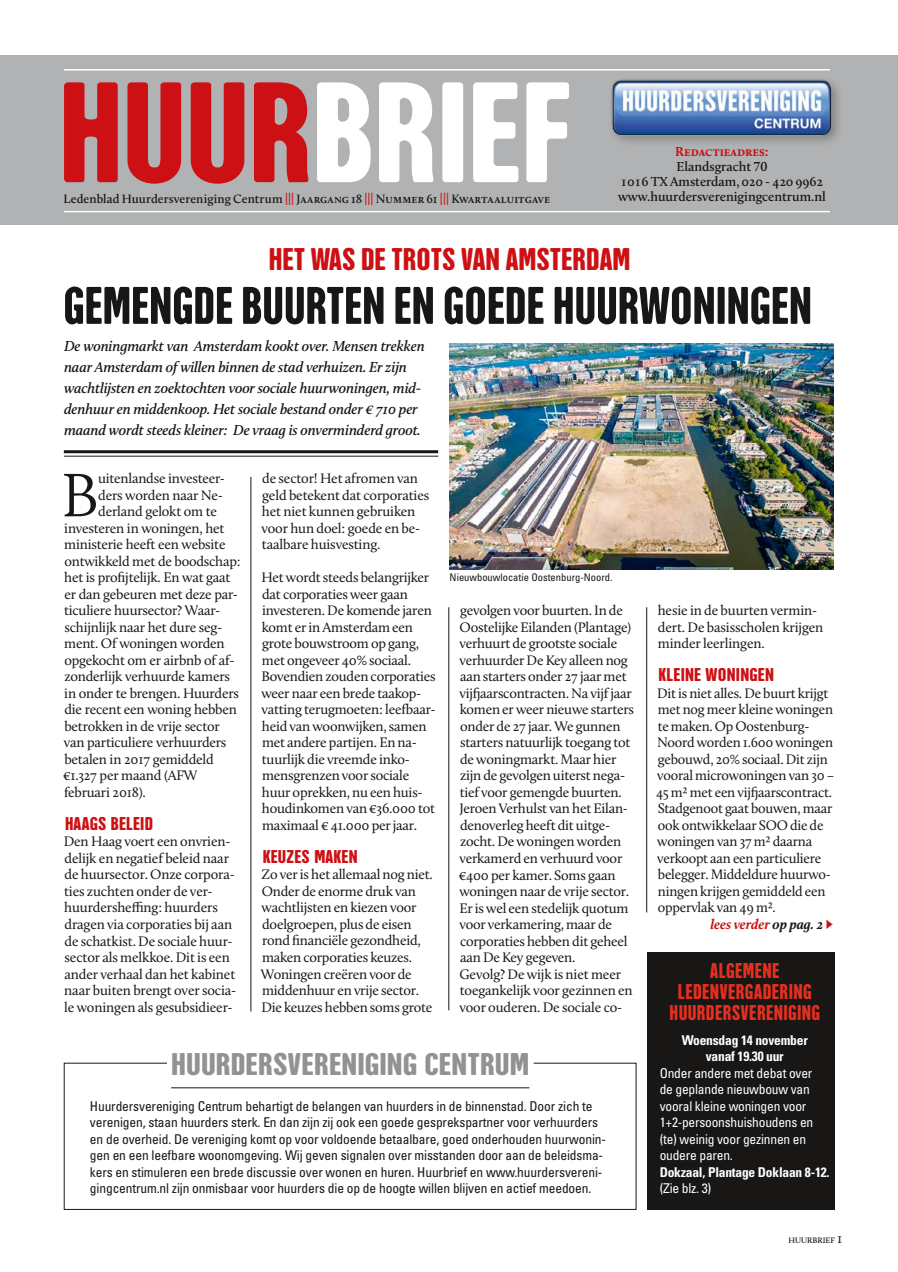
<style>
.page{position:relative;width:898px;height:1272px;background:#fff}
.page>*{position:absolute;margin:0;border:0;box-sizing:border-box;transform-origin:0 0}
.t1{font:150px "Hector Rounded";letter-spacing:-.005em;color:#fff;scale:1.1 1}
.t2{font:300 63.45px "Calluna";color:#181716}
.t3{font:55.5px "Hector Rounded";color:#181716}
.t4{font:33px "Hector Rounded";letter-spacing:.005em;color:#919291;scale:1.15 1}
.t5{font:33px "Hector Rounded";color:#cd1013;scale:1.06 1}
.t6{font:22.5px/21px "Hector Rounded";letter-spacing:.015em;color:#e6301f;text-align:center}
.t7{font:19.5px "Hector Rounded";letter-spacing:.01em;color:#cd1013;scale:1.1 1}
.t8{font:italic 600 15px/21px "Calluna";letter-spacing:-.01em;color:#181716}
.t9{font:14.25px/16.5px "Calluna";letter-spacing:-.015em;color:#181716}
.t10{font:italic 700 14.25px "Calluna";color:#cd1013}
.t11{font:condensed 13.5px/16.5px "Univers LT Std";letter-spacing:-.01em;color:#181716}
.t12{font:condensed 13.5px/16.5px "Univers LT Std";letter-spacing:-.015em;color:#fff}
.t13{font:600 13.5px/15px "Calluna";letter-spacing:-.005em;color:#181716;text-align:center}
.t14{font:700 condensed 13.5px/16.5px "Univers LT Std";letter-spacing:-.015em;color:#fff;text-align:center}
.t15{font:700 13.5px "Calluna";letter-spacing:-.005em;color:#cd1013}
.t16{font:600 12.6px "Calluna";letter-spacing:.005em;color:#181716}
.t17{font:condensed 10.5px "Univers LT Std";color:#181716}
.t18{font:600 8.25px "Calluna";color:#181716}
.s1{color:#cd1013}
.s2{color:#181716}
.s3{font-weight:400;font-size:16.5px}
.s4{font-weight:400;font-size:14.25px}
</style>
<div class="page">
<div style="left:0;top:55px;width:897px;height:169px;background:#b1b2b3"></div>
<hr style="left:64px;top:211px;width:765px;height:1px;background:#fff">
<hr style="left:64px;top:69px;width:765px;height:1px;background:#fff">
<hr style="left:171px;top:1087px;width:358px;height:1px;background:#181716">
<hr style="left:64px;top:450px;width:374px;height:3px;background:#181716">
<hr style="left:64px;top:456px;width:374px;height:1px;background:#181716">
<div style="left:606px;top:76px;width:237px;height:72px;background:#181716;opacity:.3"></div>
<img style="left:611px;top:80px;width:222px;height:55px">
<hr style="left:250px;top:477px;width:1px;height:534px;background:#181716">
<hr style="left:448px;top:607px;width:1px;height:403px;background:#181716">
<hr style="left:646px;top:607px;width:1px;height:305px;background:#181716">
<img style="left:449px;top:343px;width:384px;height:226px">
<div style="left:646px;top:951px;width:187px;height:258px;background:#181716"></div>
<h1 class="t1" style="left:59px;top:55px;width:469px"><span class="s1">HUUR</span>BRIEF</h1>
<p class="t15" style="left:675px;top:143px;width:95px">Redactieadres:</p>
<p class="t13" style="left:620px;top:159px;width:204px">Elandsgracht 70<br>1016 TX Amsterdam, 020 - 420 9962</p>
<p class="t16" style="left:63px;top:191px;width:488px">Ledenblad Huurdersvereniging Centrum <span class="s1">|||</span> Jaargang 18 <span class="s1">|||</span> Nummer 61 <span class="s1">|||</span> Kwartaaluitgave</p>
<p class="t13" style="left:618px;top:189px;width:209px">www.huurdersverenigingcentrum.nl</p>
<h3 class="t5" style="left:269px;top:242px;width:343px">HET WAS DE TROTS VAN AMSTERDAM</h3>
<h3 class="t3" style="left:63px;top:277px;width:749px">GEMENGDE BUURTEN EN GOEDE HUURWONINGEN</h3>
<p class="t8" style="left:64px;top:335px;width:362px">De woningmarkt van Amsterdam kookt over. Mensen trekken naar Amsterdam of willen binnen de stad verhuizen. Er zijn wachtlijsten en zoektochten voor sociale huurwoningen, mid&shy;denhuur en middenkoop. Het sociale bestand onder € 710 per maand wordt steeds kleiner: De vraag is onverminderd groot.</p>
<h2 class="t2" style="left:61px;top:457px;width:39px">B</h2>
<p class="t9" style="left:98px;top:470px;width:128px">uitenlandse investeer-</p>
<p class="t9" style="left:98px;top:486px;width:126px">ders worden naar Ne-</p>
<p class="t9" style="left:98px;top:503px;width:120px">derland gelokt om te</p>
<p class="t9" style="left:64px;top:519px;width:162px">investeren in woningen, het</p>
<p class="t9" style="left:64px;top:536px;width:163px">ministerie heeft een website</p>
<p class="t9" style="left:64px;top:552px;width:178px">ontwikkeld met de boodschap:</p>
<p class="t9" style="left:64px;top:569px;width:168px">het is profijtelijk. En wat gaat</p>
<p class="t9" style="left:64px;top:585px;width:175px">er dan gebeuren met deze par-</p>
<p class="t9" style="left:64px;top:602px;width:157px">ticuliere huursector? Waar-</p>
<p class="t9" style="left:65px;top:618px;width:159px">schijnlijk naar het dure seg-</p>
<p class="t9" style="left:64px;top:635px;width:162px">ment. Of woningen worden</p>
<p class="t9" style="left:64px;top:651px;width:172px">opgekocht om er airbnb of af-</p>
<p class="t9" style="left:64px;top:668px;width:167px">zonderlijk verhuurde kamers</p>
<p class="t9" style="left:64px;top:684px;width:176px">in onder te brengen. Huurders</p>
<p class="t9" style="left:64px;top:701px;width:174px">die recent een woning hebben</p>
<p class="t9" style="left:64px;top:717px;width:157px">betrokken in de vrije sector</p>
<p class="t9" style="left:64px;top:734px;width:164px">van particuliere verhuurders</p>
<p class="t9" style="left:64px;top:750px;width:151px">betalen in 2017 gemiddeld</p>
<p class="t9" style="left:63px;top:767px;width:136px">€1.327 per maand (AFW</p>
<p class="t9" style="left:64px;top:783px;width:83px">februari 2018).</p>
<h3 class="t7" style="left:65px;top:813px;width:81px">HAAGS BELEID</h3>
<p class="t9" style="left:64px;top:833px;width:174px">Den Haag voert een onvrien&shy;delijk en negatief beleid naar de huursector. Onze corpora&shy;ties zuchten onder de ver&shy;huurdersheffing: huurders dragen via corporaties bij aan de schatkist. De sociale huur&shy;sector als melkkoe. Dit is een ander verhaal dan het kabinet naar buiten brengt over socia&shy;le woningen als gesubsidieer-</p>
<p class="t9" style="left:261px;top:470px;width:169px">de sector! Het afromen van geld betekent dat corporaties het niet kunnen gebruiken voor hun doel: goede en be&shy;taalbare huisvesting.</p>
<p class="t9" style="left:261px;top:569px;width:176px">Het wordt steeds belangrijker dat corporaties weer gaan investeren. De komende jaren komt er in Amsterdam een grote bouwstroom op gang, met ongeveer 40% sociaal.<br>Bovendien zouden corporaties weer naar een brede taakop&shy;vatting terugmoeten: leefbaar&shy;heid van woonwijken, samen met andere partijen. En na&shy;tuurlijk die vreemde inko&shy;mensgrenzen voor sociale huur oprekken, nu een huis&shy;houdinkomen van €36.000 tot maximaal € 41.000 per jaar.</p>
<h3 class="t7" style="left:263px;top:846px;width:88px">KEUZES MAKEN</h3>
<p class="t9" style="left:261px;top:866px;width:173px">Zo ver is het allemaal nog niet.<br>Onder de enorme druk van wachtlijsten en kiezen voor doelgroepen, plus de eisen rond financiële gezondheid, maken corporaties keuzes.<br>Woningen creëren voor de middenhuur en vrije sector.<br>Die keuzes hebben soms grote</p>
<p class="t17" style="left:449px;top:571px;width:164px">Nieuwbouwlocatie Oostenburg-Noord.</p>
<p class="t9" style="left:458px;top:602px;width:177px">gevolgen voor buurten. In de<br>Oostelijke Eilanden (Plantage) verhuurt de grootste sociale verhuurder De Key alleen nog aan starters onder 27 jaar met vijfjaarscontracten. Na vijf jaar komen er weer nieuwe starters onder de 27 jaar. We gunnen starters natuurlijk toegang tot de woningmarkt. Maar hier zijn de gevolgen uiterst nega&shy;tief voor gemengde buurten.<br>Jeroen Verhulst van het Eilan&shy;denoverleg heeft dit uitge&shy;zocht. De woningen worden verkamerd en verhuurd voor €400 per kamer. Soms gaan woningen naar de vrije sector.<br>Er is wel een stedelijk quotum voor verkamering, maar de corporaties hebben dit geheel aan De Key gegeven.<br>Gevolg? De wijk is niet meer toegankelijk voor gezinnen en voor ouderen. De sociale co-</p>
<h3 class="t4" style="left:171px;top:1046px;width:313px">HUURDERSVERENIGING CENTRUM</h3>
<p class="t11" style="left:90px;top:1097px;width:517px">Huurdersvereniging Centrum behartigt de belangen van huurders in de binnenstad. Door zich te verenigen, staan huurders sterk. En dan zijn zij ook een goede gesprekspartner voor verhuurders en de overheid. De vereniging komt op voor voldoende betaalbare, goed onderhouden huurwonin&shy;gen en een leefbare woonomgeving. Wij geven signalen over misstanden door aan de beleidsma&shy;kers en stimuleren een brede discussie over wonen en huren. Huurbrief en www.huurdersvereni&shy;gingcentrum.nl zijn onmisbaar voor huurders die op de hoogte willen blijven en actief meedoen.</p>
<p class="t9" style="left:657px;top:602px;width:167px">hesie in de buurten vermin&shy;dert. De basisscholen krijgen minder leerlingen.</p>
<h3 class="t7" style="left:658px;top:665px;width:106px">KLEINE WONINGEN</h3>
<p class="t9" style="left:655px;top:684px;width:180px">Dit is niet alles. De buurt krijgt met nog meer kleine woningen te maken. Op Oostenburg-<br>Noord worden 1.600 woningen gebouwd, 20% sociaal. Dit zijn vooral microwoningen van 30 –<br>45 m2 met een vijfjaarscontract.<br>Stadgenoot gaat bouwen, maar ook ontwikkelaar SOO die de woningen van 37 m2 daarna verkoopt aan een particuliere belegger. Middeldure huurwo&shy;ningen krijgen gemiddeld een oppervlak van 49 m2.</p>
<p class="t10" style="left:710px;top:915px;width:125px">lees verder <span class="s2">op pag. 2</span><span class="s3">►</span></p>
<h3 class="t6" style="left:669px;top:960px;width:152px">ALGEMENE<br>LEDENVERGADERING<br>HUURDERSVERENIGING</h3>
<p class="t14" style="left:681px;top:1031px;width:128px">Woensdag 14 november vanaf 19.30 uur</p>
<p class="t12" style="left:659px;top:1064px;width:155px">Onder andere met debat over de geplande nieuwbouw van vooral kleine woningen voor<br>1+2-persoonshuishoudens en (te) weinig voor gezinnen en oudere paren.</p>
<p class="t14" style="left:659px;top:1163px;width:171px">Dokzaal, Plantage Doklaan 8-12.</p>
<p class="t12" style="left:659px;top:1179px;width:53px">(Zie blz. 3)</p>
<p class="t18" style="left:788px;top:1234px;width:55px">HUURBRIEF <span class="s4">1</span></p>
</div>
